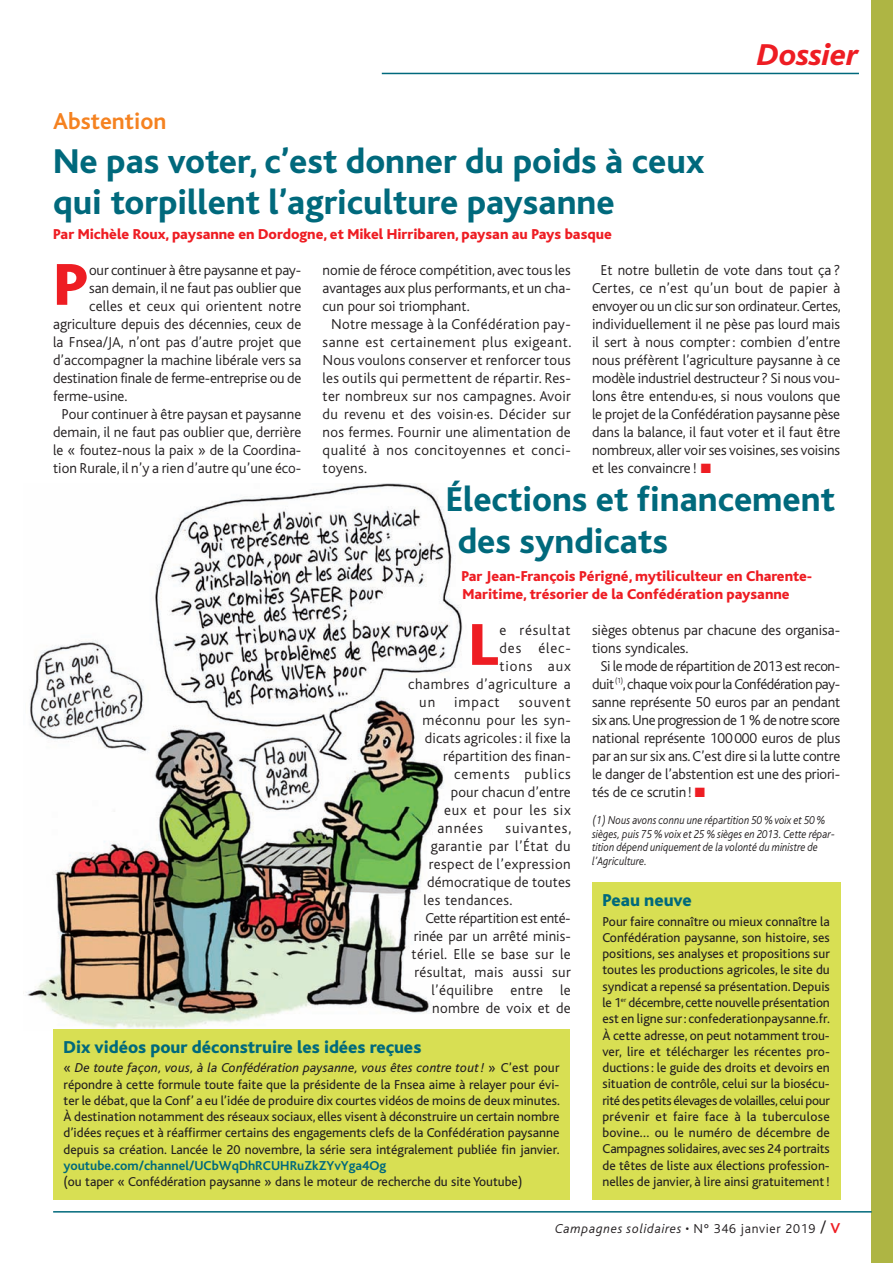
<style>
.page{position:relative;width:893px;height:1263px;background:#fff}
.page>*{position:absolute;margin:0;border:0;box-sizing:border-box;transform-origin:0 0}
.t1{font:800 61.8px "Bliss";color:#ee1d23;scale:1.1 1}
.t2{font:800 36px/42px "Bliss";color:#00697c}
.t3{font:italic 800 31.5px "Bliss";color:#ee1d23;scale:1.04 1}
.t4{font:700 24px "Bliss";color:#f58220}
.t5{font:800 18px "Bliss";color:#00697c}
.t6{font:300 15px/18px "Bliss";color:#231f20;text-align:justify}
.t7{font:300 15px "Bliss";letter-spacing:.02em;color:#231f20}
.t8{font:800 15px/18px "Bliss";color:#ee1d23}
.t9{font:300 15px "Bliss";letter-spacing:.035em;color:#231f20}
.t10{font:300 15px "Bliss";letter-spacing:-.03em;color:#231f20}
.t11{font:300 15px "Bliss";letter-spacing:.03em;color:#231f20}
.t12{font:300 15px "Bliss";letter-spacing:.025em;color:#231f20}
.t13{font:300 15px "Bliss";letter-spacing:-.025em;color:#231f20}
.t14{font:300 15px "Bliss";letter-spacing:.055em;color:#231f20}
.t15{font:300 15px "Bliss";letter-spacing:.05em;color:#231f20}
.t16{font:13.5px/16.2px "Bliss";color:#231f20;text-align:justify}
.t17{font:700 13.5px "Bliss";color:#00697c}
.t18{font:italic 300 13.5px "Bliss";letter-spacing:.05em;color:#231f20}
.t19{font:italic 300 12px/13.5px "Bliss";color:#231f20;scale:.9 1}
.s1{color:#ee1d23}
.s2{font-style:italic}
.s3{font-style:normal}
.s4{font-style:normal;font-size:18px}
.s5{font-weight:700;font-style:normal;font-size:15px;color:#ee1d23}
</style>
<div class="page">
<img style="left:26px;top:484px;width:437px;height:545px">
<div style="left:872px;top:0;width:21px;height:1263px;background:#aeb544"></div>
<hr style="left:382px;top:73px;width:477px;height:1px;background:#00697c">
<hr style="left:53px;top:1211px;width:819px;height:1px;background:#00697c">
<div style="left:53px;top:1029px;width:517px;height:170px;background:#d8df53"></div>
<div style="left:592px;top:882px;width:248px;height:317px;background:#d8df53"></div>
<h3 class="t4" style="left:53px;top:112px;width:115px">Abstention</h3>
<h2 class="t2" style="left:53px;top:145px;width:653px;line-height:40.5px">Ne pas voter, c’est donner du poids à ceux qui torpillent l’agriculture paysanne</h2>
<p class="t8" style="left:53px;top:226px;width:560px">Par Michèle Roux, paysanne en Dordogne, et Mikel Hirribaren, paysan au Pays basque</p>
<h3 class="t3" style="left:757px;top:43px;width:100px">Dossier</h3>
<h1 class="t1" style="left:53px;top:261px;width:33px">P</h1>
<p class="t6" style="left:89px;top:262px;width:214px">our continuer à être paysanne et pay-</p>
<p class="t6" style="left:89px;top:280px;width:214px">san demain, il ne faut pas oublier que</p>
<p class="t6" style="left:89px;top:298px;width:214px">celles et ceux qui orientent notre</p>
<p class="t6" style="left:53px;top:316px;width:250px">agriculture depuis des décennies, ceux de</p>
<p class="t6" style="left:53px;top:334px;width:250px">la Fnsea/JA, n’ont pas d’autre projet que</p>
<p class="t6" style="left:53px;top:352px;width:250px">d’accompagner la machine libérale vers sa</p>
<p class="t6" style="left:53px;top:370px;width:250px">destination finale de ferme-entreprise ou de</p>
<p class="t6" style="left:53px;top:388px;width:76px">ferme-usine.</p>
<p class="t6" style="left:62px;top:406px;width:241px">Pour continuer à être paysan et paysanne</p>
<p class="t6" style="left:53px;top:424px;width:250px">demain, il ne faut pas oublier que, derrière</p>
<p class="t6" style="left:53px;top:442px;width:250px">le « foutez-nous la paix » de la Coordina-</p>
<p class="t6" style="left:53px;top:460px;width:250px">tion Rurale, il n’y a rien d’autre qu’une éco-</p>
<p class="t6" style="left:323px;top:262px;width:250px">nomie de féroce compétition, avec tous les</p>
<p class="t6" style="left:323px;top:280px;width:250px">avantages aux plus performants, et un cha-</p>
<p class="t6" style="left:323px;top:298px;width:149px">cun pour soi triomphant.</p>
<p class="t7" style="left:331px;top:318px;width:241px">Notre message à la Confédération pay-</p>
<p class="t9" style="left:323px;top:336px;width:250px">sanne est certainement plus exigeant.</p>
<p class="t6" style="left:323px;top:352px;width:250px">Nous voulons conserver et renforcer tous</p>
<p class="t7" style="left:323px;top:372px;width:250px">les outils qui permettent de répartir. Res-</p>
<p class="t7" style="left:323px;top:390px;width:250px">ter nombreux sur nos campagnes. Avoir</p>
<p class="t7" style="left:323px;top:408px;width:250px">du revenu et des voisin·es. Décider sur</p>
<p class="t7" style="left:323px;top:426px;width:250px">nos fermes. Fournir une alimentation de</p>
<p class="t9" style="left:323px;top:444px;width:250px">qualité à nos concitoyennes et conci-</p>
<p class="t6" style="left:323px;top:460px;width:46px">toyens.</p>
<p class="t6" style="left:592px;top:262px;width:250px;text-indent:9px">Et notre bulletin de vote dans tout ça ?<br>Certes, ce n’est qu’un bout de papier à envoyer ou un clic sur son ordinateur. Certes, individuellement il ne pèse pas lourd mais il sert à nous compter : combien d’entre nous préfèrent l’agriculture paysanne à ce modèle industriel destructeur? Si nous vou&shy;lons être entendu·es, si nous voulons que le projet de la Confédération paysanne pèse dans la balance, il faut voter et il faut être nombreux, aller voir ses voisines, ses voisins et les convaincre ! <span class="s1">■</span></p>
<h2 class="t2" style="left:458px;top:482px;width:379px;text-indent:-12px">Élections et financement des syndicats</h2>
<p class="t8" style="left:461px;top:568px;width:352px">Par Jean-François Périgné, mytiliculteur en Charente-<br>Maritime, trésorier de la Confédération paysanne</p>
<h1 class="t1" style="left:468px;top:621px;width:29px">L</h1>
<p class="t14" style="left:500px;top:624px;width:73px">e résultat</p>
<p class="t6" style="left:500px;top:640px;width:73px">des élec-</p>
<p class="t14" style="left:500px;top:660px;width:73px">tions aux</p>
<p class="t9" style="left:408px;top:678px;width:164px">chambres d’agriculture a</p>
<p class="t6" style="left:419px;top:694px;width:17px">un</p>
<p class="t6" style="left:454px;top:694px;width:47px">impact</p>
<p class="t14" style="left:519px;top:696px;width:54px">souvent</p>
<p class="t11" style="left:423px;top:714px;width:150px">méconnu pour les syn-</p>
<p class="t6" style="left:425px;top:730px;width:147px">dicats agricoles : il fixe la</p>
<p class="t6" style="left:443px;top:748px;width:129px">répartition des finan-</p>
<p class="t14" style="left:454px;top:768px;width:118px">cements publics</p>
<p class="t6" style="left:451px;top:784px;width:121px">pour chacun d’entre</p>
<p class="t15" style="left:444px;top:804px;width:128px">eux et pour les six</p>
<p class="t6" style="left:437px;top:820px;width:47px">années</p>
<p class="t14" style="left:506px;top:822px;width:67px">suivantes,</p>
<p class="t11" style="left:431px;top:840px;width:141px">garantie par l’État du</p>
<p class="t11" style="left:429px;top:858px;width:144px">respect de l’expression</p>
<p class="t6" style="left:427px;top:874px;width:145px">démocratique de toutes</p>
<p class="t11" style="left:423px;top:894px;width:91px">les tendances.</p>
<p class="t13" style="left:426px;top:912px;width:147px">Cette répartition est enté-</p>
<p class="t6" style="left:414px;top:928px;width:158px">rinée par un arrêté minis-</p>
<p class="t12" style="left:412px;top:948px;width:161px">tériel. Elle se base sur le</p>
<p class="t12" style="left:415px;top:966px;width:158px">résultat, mais aussi sur</p>
<p class="t12" style="left:431px;top:984px;width:141px">l’équilibre entre le</p>
<p class="t7" style="left:432px;top:1002px;width:140px">nombre de voix et de</p>
<p class="t5" style="left:64px;top:1040px;width:359px">Dix vidéos pour déconstruire les idées reçues</p>
<p class="t16" style="left:64px;top:1061px;width:498px">« <span class="s2">De toute façon, vous, à la Confédération paysanne, vous êtes contre tout !</span> » C’est pour répondre à cette formule toute faite que la présidente de la Fnsea aime à relayer pour évi&shy;ter le débat, que la Conf’ a eu l’idée de produire dix courtes vidéos de moins de deux minutes.<br>À destination notamment des réseaux sociaux, elles visent à déconstruire un certain nombre d’idées reçues et à réaffirmer certains des engagements clefs de la Confédération paysanne depuis sa création. Lancée le 20 novembre, la série sera intégralement publiée fin janvier.</p>
<p class="t17" style="left:64px;top:1160px;width:324px">youtube.com/channel/UCbWqDhRCUHRuZkZYvYga4Og</p>
<p class="t16" style="left:64px;top:1175px;width:460px">(ou taper « Confédération paysanne » dans le moteur de recherche du site Youtube)</p>
<p class="t6" style="left:592px;top:622px;width:250px">sièges obtenus par chacune des organisa-</p>
<p class="t6" style="left:592px;top:640px;width:98px">tions syndicales.</p>
<p class="t13" style="left:601px;top:660px;width:241px">Si le mode de répartition de 2013 est recon-</p>
<p class="t10" style="left:592px;top:678px;width:250px">duit<sup>(1)</sup>, chaque voix pour la Confédération pay-</p>
<p class="t6" style="left:592px;top:694px;width:250px">sanne représente 50 euros par an pendant</p>
<p class="t10" style="left:592px;top:714px;width:250px">six ans. Une progression de 1 % de notre score</p>
<p class="t6" style="left:592px;top:730px;width:250px">national représente 100000 euros de plus</p>
<p class="t6" style="left:592px;top:748px;width:250px">par an sur six ans. C’est dire si la lutte contre</p>
<p class="t6" style="left:592px;top:766px;width:250px">le danger de l’abstention est une des priori-</p>
<p class="t6" style="left:592px;top:784px;width:114px">tés de ce scrutin! <span class="s1">■</span></p>
<p class="t19" style="left:592px;top:814px;width:272px">(1) Nous avons connu une répartition 50 % voix et 50 % sièges, puis 75 % voix et 25 % sièges en 2013. Cette répar&shy;tition dépend uniquement de la volonté du ministre de l’Agriculture.</p>
<p class="t5" style="left:602px;top:894px;width:91px">Peau neuve</p>
<p class="t16" style="left:602px;top:914px;width:229px">Pour faire connaître ou mieux connaître la Confédération paysanne, son histoire, ses positions, ses analyses et propositions sur toutes les productions agricoles, le site du syndicat a repensé sa présentation. Depuis le 1<sup>er</sup> décembre, cette nouvelle présentation est en ligne sur : confederationpaysanne.fr.<br>À cette adresse, on peut notamment trou&shy;ver, lire et télécharger les récentes pro&shy;ductions : le guide des droits et devoirs en situation de contrôle, celui sur la biosécu&shy;rité des petits élevages de volailles, celui pour prévenir et faire face à la tuberculose bovine… ou le numéro de décembre de Campagnes solidaires, avec ses 24 portraits de têtes de liste aux élections profession&shy;nelles de janvier, à lire ainsi gratuitement !</p>
<p class="t18" style="left:555px;top:1223px;width:287px">Campagnes solidaires • <span class="s3">N° 346 janvier 2019</span> <span class="s4">/</span> <span class="s5">V</span></p>
</div>
